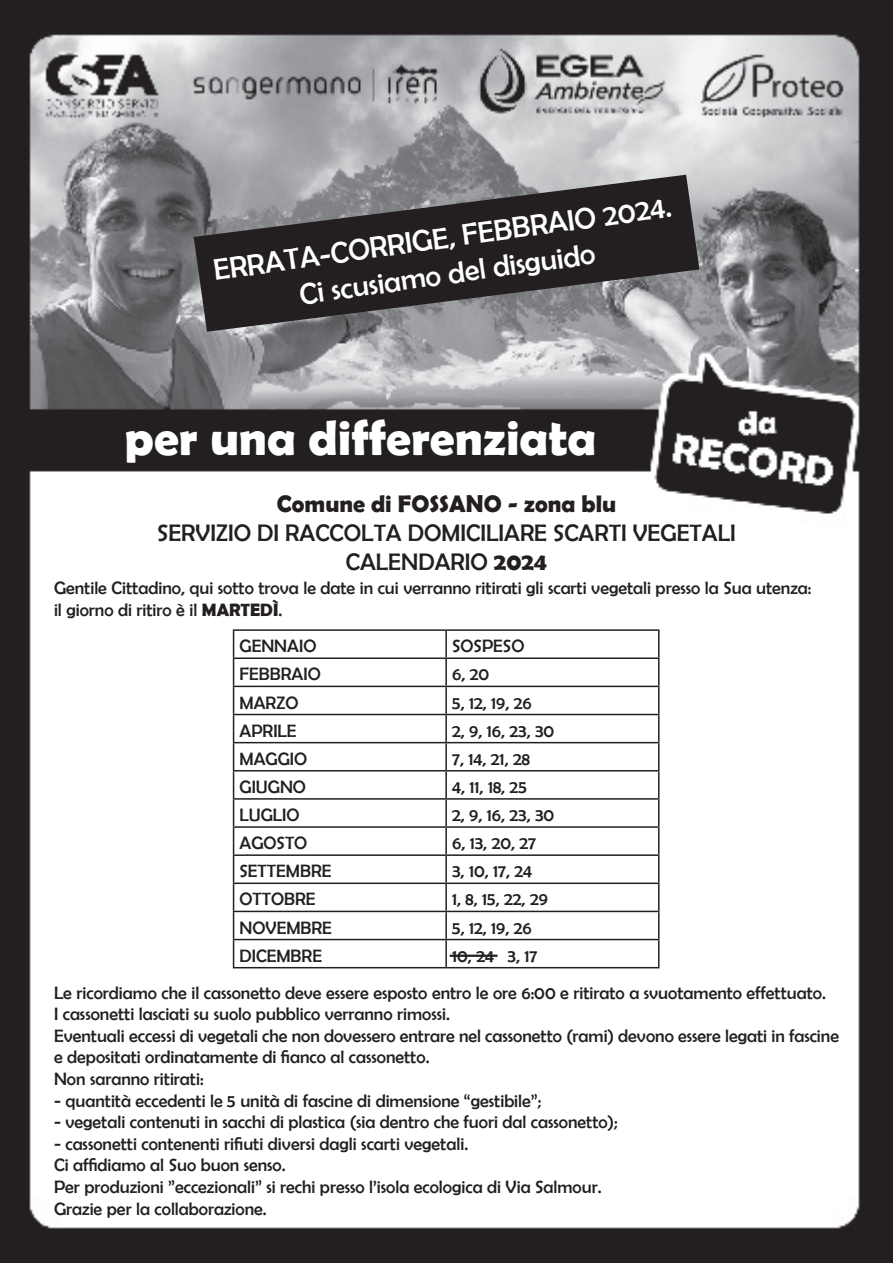
<style>
.page{position:relative;width:893px;height:1263px;background:#fff}
.page>*{position:absolute;margin:0;border:0;box-sizing:border-box;transform-origin:0 0}
.t1{font:700 49.5px "Berlin Sans FB Demi";color:#fff}
.t2{font:30px/36px "Berlin Sans FB";color:#fff;text-align:center}
.t3{font:24px/28.8px "Berlin Sans FB";color:#231f20;text-align:center}
.t4{font:700 24px "Berlin Sans FB Demi";color:#231f20}
.t5{font:18px/21.6px "Berlin Sans FB";color:#231f20}
.s1{font-family:"Berlin Sans FB Demi";font-weight:700}
</style>
<div class="page">
<img style="left:0;top:0;width:893px;height:1263px">
<hr style="left:233px;top:629px;width:213px;height:2px;background:#231f20">
<hr style="left:446px;top:629px;width:213px;height:2px;background:#231f20">
<hr style="left:445px;top:631px;width:2px;height:26px;background:#231f20">
<hr style="left:233px;top:657px;width:213px;height:2px;background:#231f20">
<hr style="left:446px;top:657px;width:213px;height:2px;background:#231f20">
<hr style="left:445px;top:659px;width:2px;height:27px;background:#231f20">
<hr style="left:233px;top:686px;width:213px;height:1px;background:#231f20">
<hr style="left:446px;top:686px;width:213px;height:1px;background:#231f20">
<hr style="left:445px;top:687px;width:2px;height:27px;background:#231f20">
<hr style="left:233px;top:714px;width:213px;height:1px;background:#231f20">
<hr style="left:446px;top:714px;width:213px;height:1px;background:#231f20">
<hr style="left:445px;top:715px;width:2px;height:27px;background:#231f20">
<hr style="left:233px;top:742px;width:213px;height:1px;background:#231f20">
<hr style="left:446px;top:742px;width:213px;height:1px;background:#231f20">
<hr style="left:445px;top:743px;width:2px;height:27px;background:#231f20">
<hr style="left:233px;top:770px;width:213px;height:1px;background:#231f20">
<hr style="left:446px;top:770px;width:213px;height:1px;background:#231f20">
<hr style="left:445px;top:771px;width:2px;height:27px;background:#231f20">
<hr style="left:233px;top:798px;width:213px;height:2px;background:#231f20">
<hr style="left:446px;top:798px;width:213px;height:2px;background:#231f20">
<hr style="left:445px;top:800px;width:2px;height:26px;background:#231f20">
<hr style="left:233px;top:826px;width:213px;height:2px;background:#231f20">
<hr style="left:446px;top:826px;width:213px;height:2px;background:#231f20">
<hr style="left:445px;top:828px;width:2px;height:26px;background:#231f20">
<hr style="left:233px;top:854px;width:213px;height:2px;background:#231f20">
<hr style="left:446px;top:854px;width:213px;height:2px;background:#231f20">
<hr style="left:445px;top:856px;width:2px;height:26px;background:#231f20">
<hr style="left:233px;top:882px;width:213px;height:2px;background:#231f20">
<hr style="left:446px;top:882px;width:213px;height:2px;background:#231f20">
<hr style="left:445px;top:884px;width:2px;height:27px;background:#231f20">
<hr style="left:233px;top:911px;width:213px;height:1px;background:#231f20">
<hr style="left:446px;top:911px;width:213px;height:1px;background:#231f20">
<hr style="left:445px;top:912px;width:2px;height:27px;background:#231f20">
<hr style="left:233px;top:939px;width:213px;height:1px;background:#231f20">
<svg style="left:233px;top:631px;width:1px;height:336px"></svg>
<hr style="left:446px;top:939px;width:213px;height:1px;background:#231f20">
<hr style="left:445px;top:940px;width:2px;height:27px;background:#231f20">
<svg style="left:658px;top:631px;width:1px;height:336px"></svg>
<hr style="left:233px;top:967px;width:213px;height:1px;background:#231f20">
<hr style="left:446px;top:967px;width:213px;height:1px;background:#231f20">
<svg style="left:193px;top:174px;width:507px;height:158px;background:#514f51"></svg>
<hr style="left:450px;top:955px;width:47px;height:2px;background:#231f20">
<h2 class="t2" style="left:211px;top:252px;width:464px;rotate:-8deg">ERRATA-CORRIGE, FEBBRAIO 2024.<br>Ci scusiamo del disguido</h2>
<h1 class="t1" style="left:124px;top:409px;width:474px">per una differenziata</h1>
<h3 class="t4" style="left:277px;top:490px;width:341px">Comune di FOSSANO - zona blu</h3>
<h3 class="t3" style="left:157px;top:518px;width:580px">SERVIZIO DI RACCOLTA DOMICILIARE SCARTI VEGETALI<br>CALENDARIO <span class="s1">2024</span></h3>
<p class="t5" style="left:54px;top:577px;width:759px">Gentile Cittadino, qui sotto trova le date in cui verranno ritirati gli scarti vegetali presso la Sua utenza: il giorno di ritiro è il <span class="s1">MARTEDÌ</span>.</p>
<p class="t5" style="left:240px;top:635px;width:78px">GENNAIO</p>
<p class="t5" style="left:452px;top:635px;width:74px">SOSPESO</p>
<p class="t5" style="left:240px;top:663px;width:83px">FEBBRAIO</p>
<p class="t5" style="left:452px;top:663px;width:39px">6, 20</p>
<p class="t5" style="left:240px;top:691px;width:60px">MARZO</p>
<p class="t5" style="left:452px;top:691px;width:81px">5, 12, 19, 26</p>
<p class="t5" style="left:240px;top:720px;width:59px">APRILE</p>
<p class="t5" style="left:452px;top:720px;width:104px">2, 9, 16, 23, 30</p>
<p class="t5" style="left:240px;top:748px;width:69px">MAGGIO</p>
<p class="t5" style="left:452px;top:748px;width:79px">7, 14, 21, 28</p>
<p class="t5" style="left:240px;top:776px;width:68px">GIUGNO</p>
<p class="t5" style="left:452px;top:776px;width:76px">4, 11, 18, 25</p>
<p class="t5" style="left:240px;top:804px;width:61px">LUGLIO</p>
<p class="t5" style="left:452px;top:804px;width:104px">2, 9, 16, 23, 30</p>
<p class="t5" style="left:240px;top:832px;width:69px">AGOSTO</p>
<p class="t5" style="left:452px;top:832px;width:86px">6, 13, 20, 27</p>
<p class="t5" style="left:240px;top:860px;width:93px">SETTEMBRE</p>
<p class="t5" style="left:452px;top:860px;width:82px">3, 10, 17, 24</p>
<p class="t5" style="left:240px;top:888px;width:77px">OTTOBRE</p>
<p class="t5" style="left:452px;top:888px;width:97px">1, 8, 15, 22, 29</p>
<p class="t5" style="left:240px;top:916px;width:94px">NOVEMBRE</p>
<p class="t5" style="left:452px;top:916px;width:81px">5, 12, 19, 26</p>
<p class="t5" style="left:240px;top:945px;width:84px">DICEMBRE</p>
<p class="t5" style="left:452px;top:945px;width:87px">10, 24 3, 17</p>
<p class="t5" style="left:54px;top:981px;width:786px">Le ricordiamo che il cassonetto deve essere esposto entro le ore 6:00 e ritirato a svuotamento effettuato.<br>I cassonetti lasciati su suolo pubblico verranno rimossi.<br>Eventuali eccessi di vegetali che non dovessero entrare nel cassonetto (rami) devono essere legati in fascine e depositati ordinatamente di fianco al cassonetto.<br>Non saranno ritirati:</p>
<p class="t5" style="left:54px;top:1089px;width:489px">- quantità eccedenti le 5 unità di fascine di dimensione “gestibile”;</p>
<p class="t5" style="left:54px;top:1111px;width:565px">- vegetali contenuti in sacchi di plastica (sia dentro che fuori dal cassonetto);</p>
<p class="t5" style="left:54px;top:1133px;width:549px">- cassonetti contenenti rifiuti diversi dagli scarti vegetali.<br>Ci affidiamo al Suo buon senso.<br>Per produzioni ”eccezionali” si rechi presso l’isola ecologica di Via Salmour.<br>Grazie per la collaborazione.</p>
</div>
